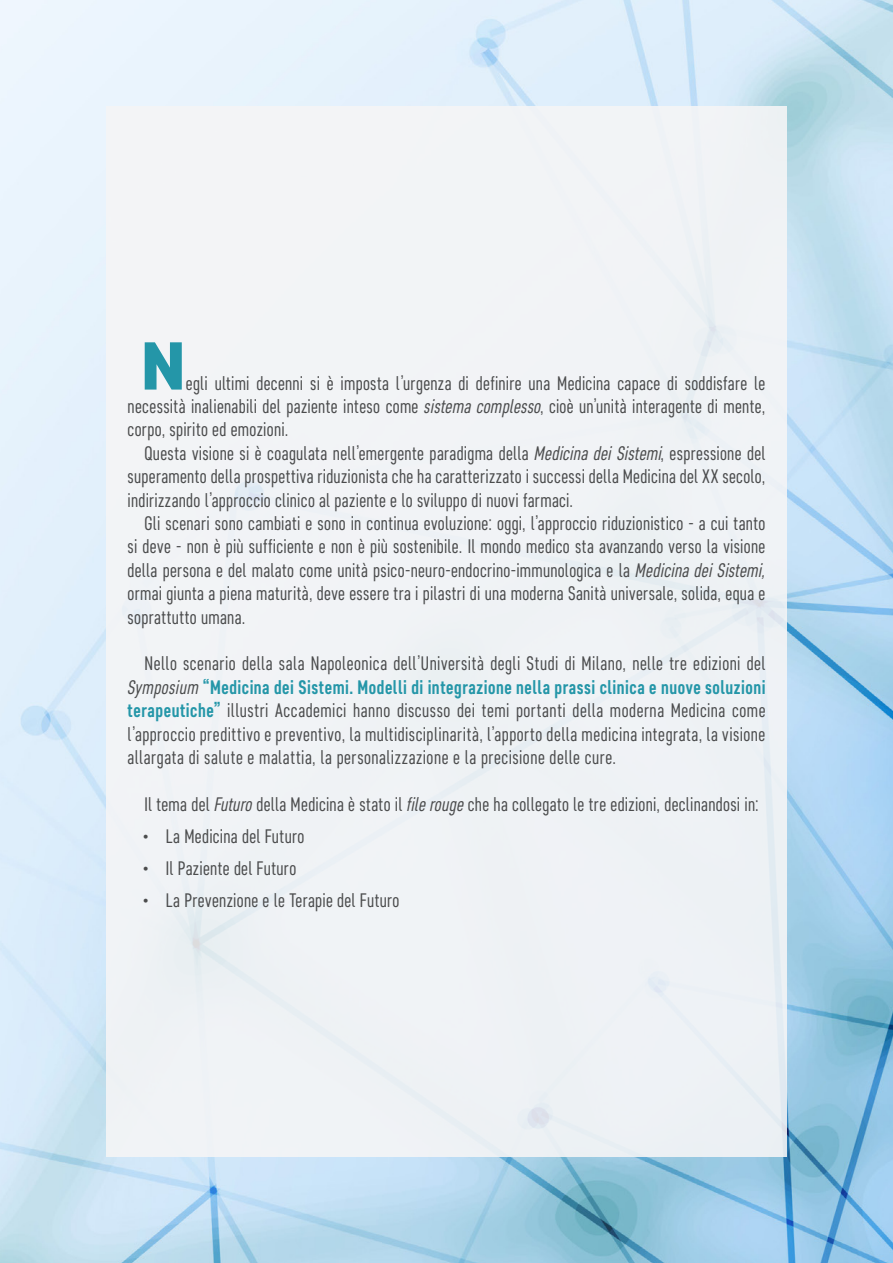
<style>
.page{position:relative;width:893px;height:1263px;background:#fff}
.page>*{position:absolute;margin:0;border:0;box-sizing:border-box;transform-origin:0 0}
.t1{font:900 67.5px "Core Sans D75";color:#2496a8}
.t2{font:19.5px/23.4px "Core Sans D37 Cn";letter-spacing:.02em;color:#4b4c4d;text-align:justify}
.t3{font:700 19.5px "Core Sans D57 Cn";letter-spacing:.025em;color:#2496a8}
.s1{font-style:italic}
.s2{font-family:"Core Sans D37 Cn";font-weight:400;font-style:italic;color:#4b4c4d}
.s3{font-family:"Core Sans D57 Cn";font-weight:700;color:#2496a8}
</style>
<div class="page">
<img style="left:0;top:0;width:893px;height:1263px">
<div style="left:106px;top:106px;width:681px;height:1051px;background:#f5f5f6"></div>
<h1 class="t1" style="left:140px;top:321px;width:47px">N</h1>
<p class="t2" style="left:128px;top:371px;width:639px;text-indent:58px">egli ultimi decenni si è imposta l’urgenza di definire una Medicina capace di soddisfare le necessità inalienabili del paziente inteso come <span class="s1">sistema complesso</span>, cioè un’unità interagente di mente, corpo, spirito ed emozioni.</p>
<p class="t2" style="left:128px;top:441px;width:639px;text-indent:17px">Questa visione si è coagulata nell’emergente paradigma della <span class="s1">Medicina dei Sistemi</span>, espressione del superamento della prospettiva riduzionista che ha caratterizzato i successi della Medicina del XX secolo, indirizzando l’approccio clinico al paziente e lo sviluppo di nuovi farmaci.</p>
<p class="t2" style="left:128px;top:511px;width:639px;text-indent:17px">Gli scenari sono cambiati e sono in continua evoluzione: oggi, l’approccio riduzionistico - a cui tanto si deve - non è più sufficiente e non è più sostenibile. Il mondo medico sta avanzando verso la visione della persona e del malato come unità psico-neuro-endocrino-immunologica e la <span class="s1">Medicina dei Sistemi, </span>ormai giunta a piena maturità, deve essere tra i pilastri di una moderna Sanità universale, solida, equa e soprattutto umana.</p>
<p class="t2" style="left:145px;top:652px;width:622px">Nello scenario della sala Napoleonica dell’Università degli Studi di Milano, nelle tre edizioni del</p>
<p class="t3" style="left:128px;top:675px;width:639px"><span class="s2">Symposium</span> “Medicina dei Sistemi. Modelli di integrazione nella prassi clinica e nuove soluzioni</p>
<p class="t2" style="left:128px;top:698px;width:639px"><span class="s3">terapeutiche”</span> illustri Accademici hanno discusso dei temi portanti della moderna Medicina come l’approccio predittivo e preventivo, la multidisciplinarità, l’apporto della medicina integrata, la visione allargata di salute e malattia, la personalizzazione e la precisione delle cure.</p>
<p class="t2" style="left:145px;top:792px;width:616px">Il tema del <span class="s1">Futuro</span> della Medicina è stato il <span class="s1">file rouge</span> che ha collegato le tre edizioni, declinandosi in:</p>
<p class="t2" style="left:143px;top:824px;width:163px">• La Medicina del Futuro</p>
<p class="t2" style="left:143px;top:856px;width:155px">• Il Paziente del Futuro</p>
<p class="t2" style="left:143px;top:888px;width:258px">• La Prevenzione e le Terapie del Futuro</p>
</div>
